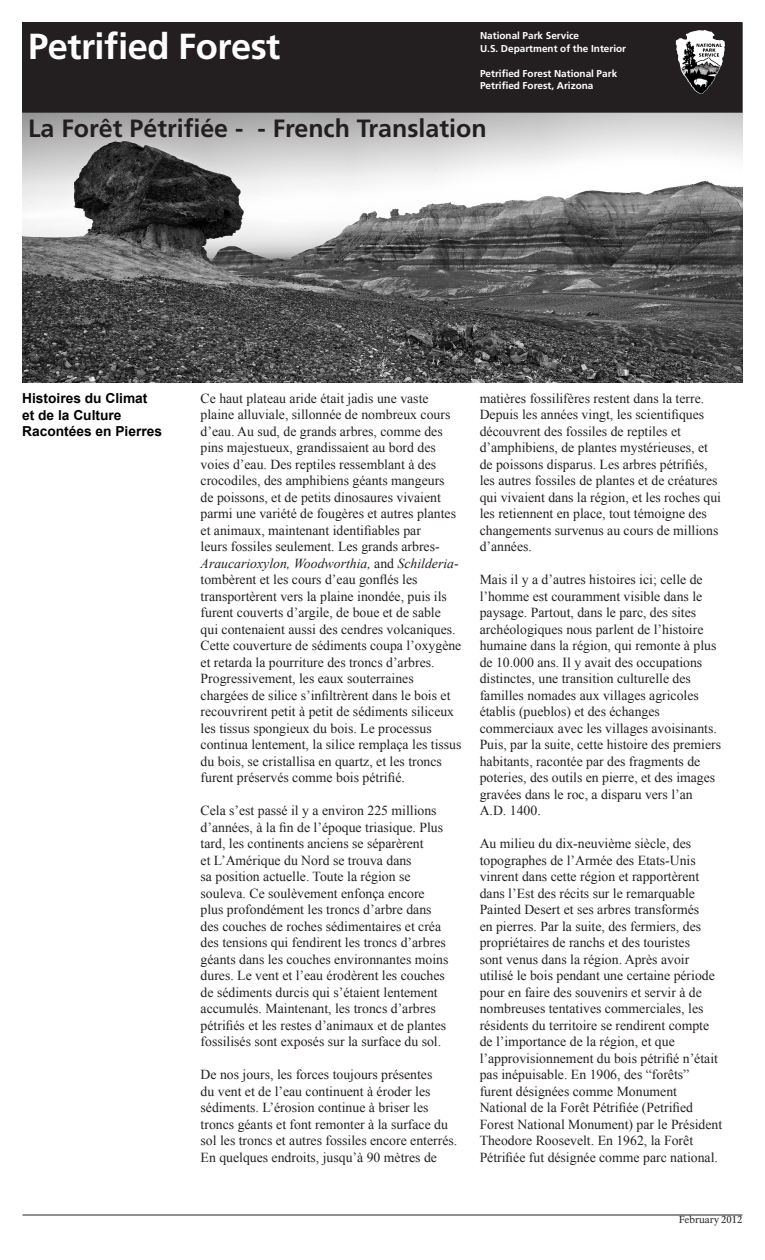
<style>
.page{position:relative;width:765px;height:1260px;background:#fff}
.page>*{position:absolute;margin:0;border:0;box-sizing:border-box;transform-origin:0 0}
.Blk__band-brief_site{font:700 36.25px "Frutiger";letter-spacing:-.015em;color:#fff}
.t1{font:700 25px "Frutiger";color:#231f20}
.t2{font:13.75px/16.5px "Times New Roman";color:#231f20}
.t3{font:700 13.75px/16.5px "Arial";color:#000}
.Blk__band-DOI_NPS_fu{font:700 10px "Frutiger";color:#fff}
.t4{font:10px "NPS Rawlinson OT";color:#231f20}
.s1{font-style:italic}
</style>
<div class="page">
<img style="left:22px;top:112px;width:720px;height:270px">
<hr style="left:22px;top:1215px;width:720px;height:1px;background:#231f20">
<div style="left:23px;top:23px;width:719px;height:89px;background:#231f20"></div>
<div style="left:22px;top:22px;width:720px;height:90px;border:1px solid #231f20"></div>
<img style="left:676px;top:30px;width:34px;height:64px">
<p class="Blk__band-brief_site" style="left:28px;top:25px;width:254px">Petrified Forest</p>
<p class="Blk__band-DOI_NPS_fu" style="left:480px;top:30px;width:101px">National Park Service</p>
<p class="Blk__band-DOI_NPS_fu" style="left:480px;top:42px;width:148px">U.S. Department of the Interior</p>
<p class="Blk__band-DOI_NPS_fu" style="left:480px;top:67px;width:139px">Petrified Forest National Park</p>
<p class="Blk__band-DOI_NPS_fu" style="left:480px;top:80px;width:115px">Petrified Forest, Arizona</p>
<p class="t1" style="left:28px;top:113px;width:460px">La Forêt Pétrifiée - - French Translation</p>
<p class="t3" style="left:22px;top:391px;width:141px">Histoires du Climat et de la Culture<br>Racontées en Pierres</p>
<p class="t2" style="left:201px;top:390px;width:262px">Ce haut plateau aride était jadis une vaste plaine alluviale, sillonnée de nombreux cours d’eau. Au sud, de grands arbres, comme des pins majestueux, grandissaient au bord des voies d’eau. Des reptiles ressemblant à des crocodiles, des amphibiens géants mangeurs<br>de poissons, et de petits dinosaures vivaient parmi une variété de fougères et autres plantes et animaux, maintenant identifiables par<br>leurs fossiles seulement. Les grands arbres-<span class="s1">Araucarioxylon, Woodworthia,</span> and <span class="s1">Schilderia&shy;</span>tombèrent et les cours d’eau gonflés les transportèrent vers la plaine inondée, puis ils furent couverts d’argile, de boue et de sable qui contenaient aussi des cendres volcaniques.<br>Cette couverture de sédiments coupa l’oxygène et retarda la pourriture des troncs d’arbres.<br>Progressivement, les eaux souterraines chargées de silice s’infiltrèrent dans le bois et recouvrirent petit à petit de sédiments siliceux les tissus spongieux du bois. Le processus continua lentement, la silice remplaça les tissus du bois, se cristallisa en quartz, et les troncs furent préservés comme bois pétrifié.</p>
<p class="t2" style="left:201px;top:802px;width:249px">Cela s’est passé il y a environ 225 millions d’années, à la fin de l’époque triasique. Plus tard, les continents anciens se séparèrent<br>et L’Amérique du Nord se trouva dans<br>sa position actuelle. Toute la région se souleva. Ce soulèvement enfonça encore plus profondément les troncs d’arbre dans des couches de roches sédimentaires et créa des tensions qui fendirent les troncs d’arbres géants dans les couches environnantes moins dures. Le vent et l’eau érodèrent les couches de sédiments durcis qui s’étaient lentement accumulés. Maintenant, les troncs d’arbres pétrifiés et les restes d’animaux et de plantes fossilisés sont exposés sur la surface du sol.</p>
<p class="t2" style="left:201px;top:1066px;width:258px">De nos jours, les forces toujours présentes<br>du vent et de l’eau continuent à éroder les sédiments. L’érosion continue à briser les troncs géants et font remonter à la surface du sol les troncs et autres fossiles encore enterrés.<br>En quelques endroits, jusqu’à 90 mètres de</p>
<p class="t2" style="left:480px;top:390px;width:243px">matières fossilifères restent dans la terre.<br>Depuis les années vingt, les scientifiques découvrent des fossiles de reptiles et d’amphibiens, de plantes mystérieuses, et de poissons disparus. Les arbres pétrifiés, les autres fossiles de plantes et de créatures qui vivaient dans la région, et les roches qui les retiennent en place, tout témoigne des changements survenus au cours de millions d’années.</p>
<p class="t2" style="left:480px;top:571px;width:243px">Mais il y a d’autres histoires ici; celle de l’homme est couramment visible dans le paysage. Partout, dans le parc, des sites archéologiques nous parlent de l’histoire humaine dans la région, qui remonte à plus de 10.000 ans. Il y avait des occupations distinctes, une transition culturelle des familles nomades aux villages agricoles établis (pueblos) et des échanges commerciaux avec les villages avoisinants.<br>Puis, par la suite, cette histoire des premiers habitants, racontée par des fragments de poteries, des outils en pierre, et des images gravées dans le roc, a disparu vers l’an A.D. 1400.</p>
<p class="t2" style="left:480px;top:835px;width:244px">Au milieu du dix-neuvième siècle, des topographes de l’Armée des Etats-Unis vinrent dans cette région et rapportèrent dans l’Est des récits sur le remarquable Painted Desert et ses arbres transformés<br>en pierres. Par la suite, des fermiers, des propriétaires de ranchs et des touristes<br>sont venus dans la région. Après avoir utilisé le bois pendant une certaine période pour en faire des souvenirs et servir à de nombreuses tentatives commerciales, les résidents du territoire se rendirent compte de l’importance de la région, et que l’approvisionnement du bois pétrifié n’était pas inépuisable. En 1906, des “forêts” furent désignées comme Monument National de la Forêt Pétrifiée (Petrified Forest National Monument) par le Président Theodore Roosevelt. En 1962, la Forêt Pétrifiée fut désignée comme parc national.</p>
<p class="t4" style="left:679px;top:1213px;width:65px">February 2012</p>
</div>
